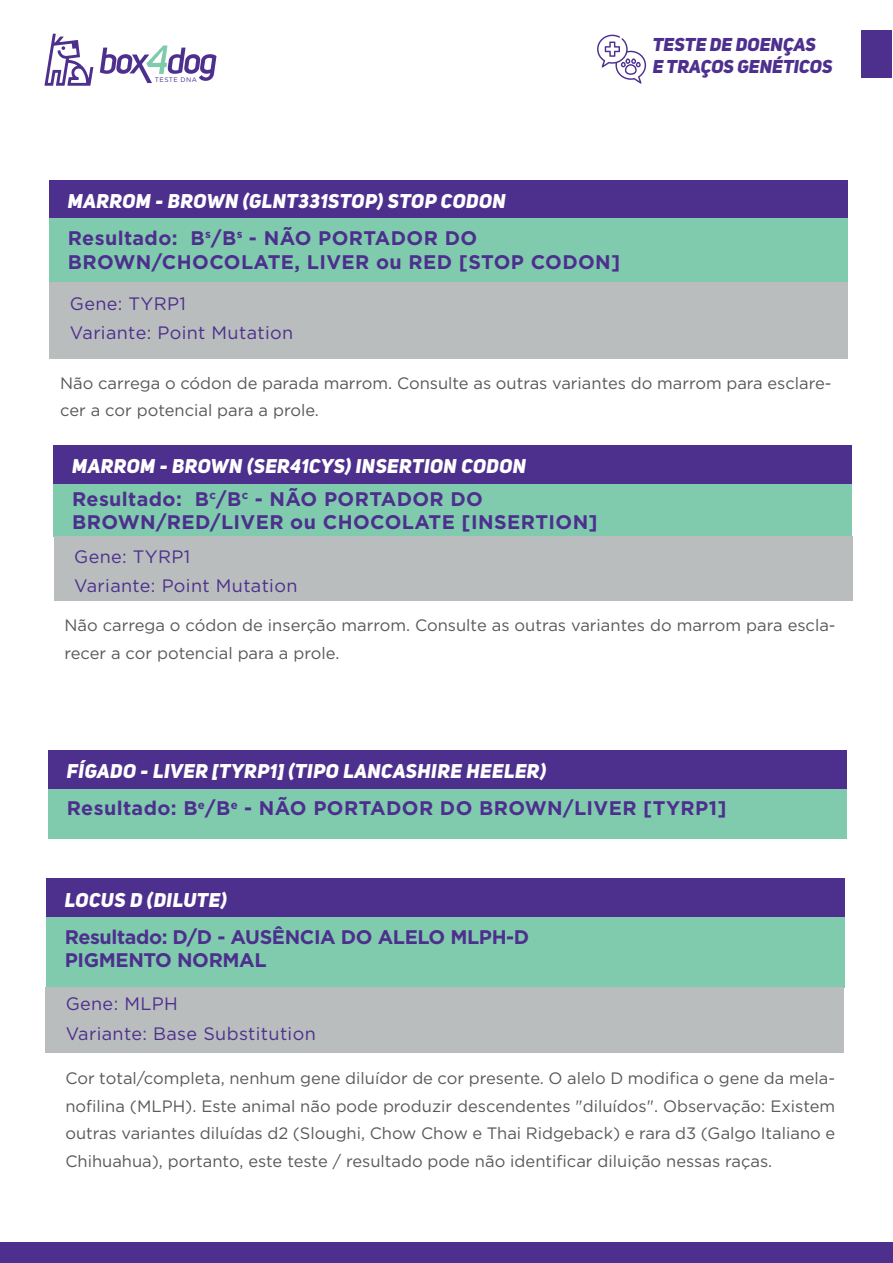
<style>
.page{position:relative;width:893px;height:1263px;background:#fff}
.page>*{position:absolute;margin:0;border:0;box-sizing:border-box;transform-origin:0 0}
.t1{font:700 19.65px/23.7px "Gotham";letter-spacing:.02em;color:#4d2f8e}
.t2{font:19.65px "Uni Sans Heavy Italic CAPS";letter-spacing:.02em;color:#fff}
.t3{font:700 19.65px/23.7px "Gotham";letter-spacing:-.02em;color:#4d2f8e}
.t4{font:18.45px/22px "Uni Sans Heavy Italic CAPS";color:#4d2f8e}
.t5{font:18px/29.7px "Gotham";letter-spacing:.02em;color:#4d2f8e}
.t6{font:16.5px/27.6px "Gotham";color:#58595b}
.t7{font:6.6px "Gotham";letter-spacing:.06em;color:#4d2f8e}
</style>
<div class="page">
<div style="left:49px;top:180px;width:798px;height:41px;background:#4d2f8e"></div>
<div style="left:49px;top:218px;width:798px;height:64px;background:#80cbae"></div>
<div style="left:50px;top:282px;width:798px;height:76px;background:#babdbd"></div>
<div style="left:0;top:1242px;width:893px;height:21px;background:#4d2f8e"></div>
<svg style="left:44px;top:34px;width:49px;height:52px"></svg>
<svg style="left:100px;top:45px;width:116px;height:38px"></svg>
<div style="left:862px;top:30px;width:30px;height:48px;background:#4d2f8e"></div>
<svg style="left:597px;top:35px;width:49px;height:49px"></svg>
<div style="left:48px;top:750px;width:798px;height:42px;background:#4d2f8e"></div>
<div style="left:48px;top:789px;width:798px;height:49px;background:#80cbae"></div>
<div style="left:46px;top:879px;width:798px;height:41px;background:#4d2f8e"></div>
<div style="left:46px;top:917px;width:798px;height:70px;background:#80cbae"></div>
<div style="left:45px;top:987px;width:799px;height:66px;background:#babdbd"></div>
<div style="left:53px;top:445px;width:799px;height:42px;background:#4d2f8e"></div>
<div style="left:53px;top:484px;width:799px;height:52px;background:#80cbae"></div>
<div style="left:54px;top:536px;width:798px;height:65px;background:#babdbd"></div>
<p class="t7" style="left:155px;top:75px;width:43px">TESTE DNA</p>
<p class="t4" style="left:653px;top:34px;width:181px">TESTE DE DOENÇAS<br>E TRAÇOS GENÉTICOS</p>
<p class="t2" style="left:68px;top:189px;width:439px">MARROM - BROWN (GLNT331STOP) STOP CODON</p>
<p class="t1" style="left:68px;top:226px;width:554px">Resultado: B<sup>s</sup>/B<sup>s</sup> - NÃO PORTADOR DO<br>BROWN/CHOCOLATE, LIVER ou RED [STOP CODON]</p>
<p class="t5" style="left:70px;top:288px;width:225px">Gene: TYRP1<br>Variante: Point Mutation</p>
<p class="t6" style="left:60px;top:369px;width:773px">Não carrega o códon de parada marrom. Consulte as outras variantes do marrom para esclare&shy;cer a cor potencial para a prole.</p>
<p class="t2" style="left:72px;top:454px;width:456px">MARROM - BROWN (SER41CYS) INSERTION CODON</p>
<p class="t1" style="left:72px;top:487px;width:527px">Resultado: B<sup>c</sup>/B<sup>c</sup> - NÃO PORTADOR DO<br>BROWN/RED/LIVER ou CHOCOLATE [INSERTION]</p>
<p class="t5" style="left:74px;top:541px;width:225px">Gene: TYRP1<br>Variante: Point Mutation</p>
<p class="t6" style="left:64px;top:611px;width:773px">Não carrega o códon de inserção marrom. Consulte as outras variantes do marrom para escla&shy;recer a cor potencial para a prole.</p>
<p class="t2" style="left:67px;top:759px;width:481px">FÍGADO - LIVER [TYRP1] (TIPO LANCASHIRE HEELER)</p>
<p class="t1" style="left:67px;top:796px;width:661px">Resultado: B<sup>e</sup>/B<sup>e</sup> - NÃO PORTADOR DO BROWN/LIVER [TYRP1]</p>
<p class="t2" style="left:65px;top:887px;width:164px">LOCUS D (DILUTE)</p>
<p class="t3" style="left:65px;top:925px;width:466px">Resultado: D/D - AUSÊNCIA DO ALELO MLPH-D<br>PIGMENTO NORMAL</p>
<p class="t5" style="left:66px;top:989px;width:252px">Gene: MLPH<br>Variante: Base Substitution</p>
<p class="t6" style="left:65px;top:1064px;width:771px;text-align:justify">Cor total/completa, nenhum gene diluídor de cor presente. O alelo D modifica o gene da mela&shy;nofilina (MLPH). Este animal não pode produzir descendentes "diluídos". Observação: Existem outras variantes diluídas d2 (Sloughi, Chow Chow e Thai Ridgeback) e rara d3 (Galgo Italiano e Chihuahua), portanto, este teste / resultado pode não identificar diluição nessas raças.</p>
</div>
